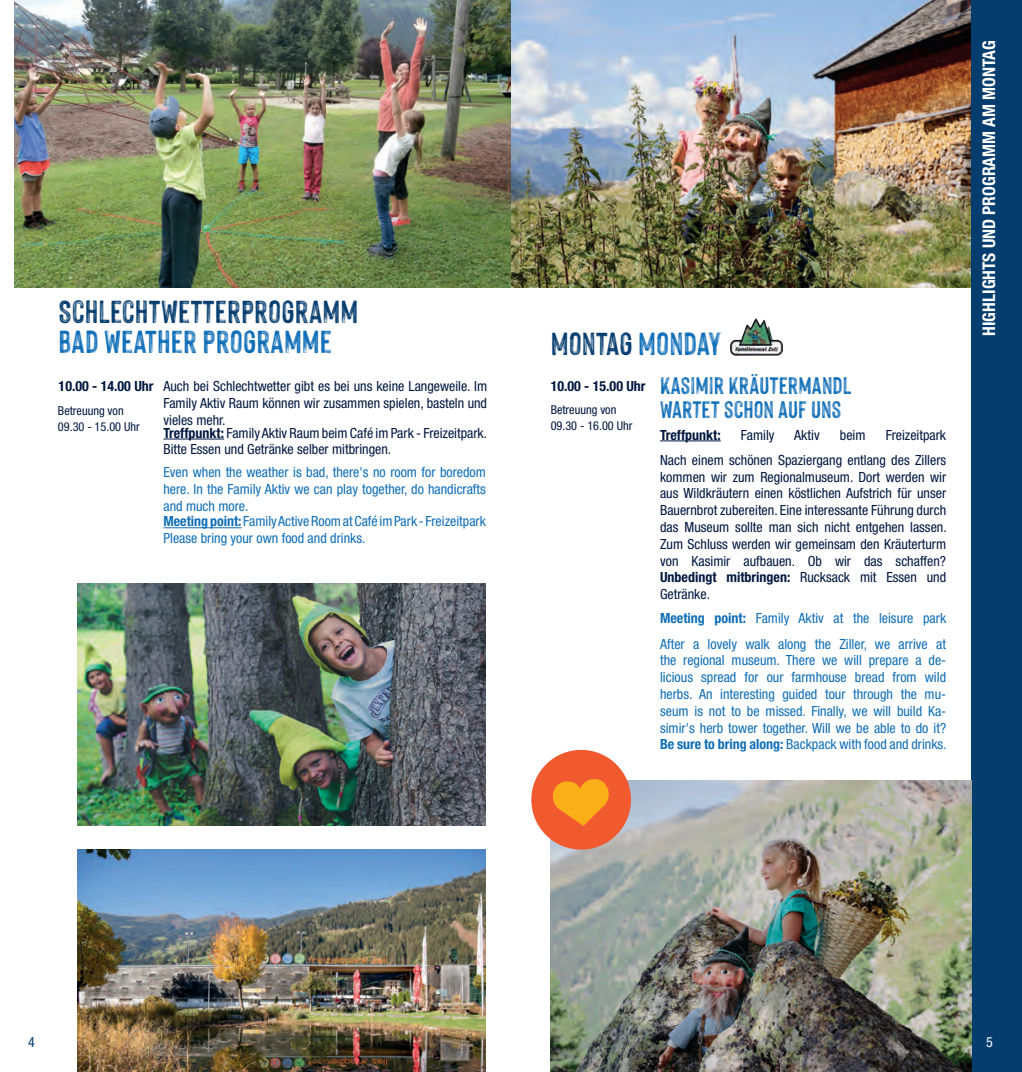
<style>
.page{position:relative;width:1022px;height:1072px;background:#fff}
.page>*{position:absolute;margin:0;border:0;box-sizing:border-box;transform-origin:0 0}
.t1{font:35px "Hackney Personal Use Only";color:#053d6e}
.t2{font:35px "Hackney Personal Use Only";color:#0f6eb8}
.t3{font:26.25px/24.5px "Hackney Personal Use Only";color:#0f6eb8}
.t4{font:700 condensed 17.5px "Helvetica Neue LT Pro";color:#fff}
.t5{font:condensed 14px/16.8px "Helvetica Neue LT Pro";color:#001740;text-align:justify}
.t6{font:condensed 14px/16.8px "Helvetica Neue LT Pro";color:#0f6eb8}
.t7{font:700 condensed 14px "Helvetica Neue LT Pro";color:#001740}
.t8{font:condensed 14px "Helvetica Neue LT Pro";color:#053d6e}
.t9{font:condensed 14px "Helvetica Neue LT Pro";color:#fff}
.t10{font:condensed 12.25px "Helvetica Neue LT Pro";color:#001740}
.s1{color:#0f6eb8}
.s2{font-weight:700}
</style>
<div class="page">
<img style="left:15px;top:0;width:956px;height:288px">
<div style="left:971px;top:0;width:51px;height:1071px;background:#053d6e"></div>
<hr style="left:163px;top:438px;width:61px;height:1px;background:#001740">
<img style="left:551px;top:780px;width:420px;height:291px">
<img style="left:78px;top:849px;width:408px;height:222px">
<hr style="left:660px;top:440px;width:61px;height:1px;background:#001740">
<img style="left:78px;top:584px;width:408px;height:241px">
<hr style="left:163px;top:527px;width:79px;height:1px;background:#0f6eb8">
<img style="left:730px;top:318px;width:53px;height:37px">
<svg style="left:531px;top:749px;width:102px;height:102px"></svg>
<h1 class="t1" style="left:59px;top:293px;width:301px">SCHLECHTWETTERPROGRAMM</h1>
<h1 class="t2" style="left:59px;top:323px;width:275px">BAD WEATHER PROGRAMME</h1>
<h1 class="t1" style="left:551px;top:325px;width:172px">MONTAG <span class="s1">MONDAY</span></h1>
<p class="t5" style="left:163px;top:377px;width:325px;text-indent:-105px"><span class="s2">10.00 - 14.00 Uhr</span> Auch bei Schlechtwetter gibt es bei uns keine Langeweile. Im Family Aktiv Raum können wir zusammen spielen, basteln und vieles mehr.</p>
<p class="t5" style="left:163px;top:424px;width:325px"><span class="s2">Treffpunkt:</span> Family Aktiv Raum beim Café im Park - Freizeitpark.<br>Bitte Essen und Getränke selber mitbringen.</p>
<p class="t10" style="left:58px;top:404px;width:67px">Betreuung von</p>
<p class="t10" style="left:58px;top:420px;width:83px">09.30 - 15.00 Uhr</p>
<p class="t6" style="left:163px;top:463px;width:324px">Even when the weather is bad, there's no room for boredom here. In the Family Aktiv we can play together, do handicrafts and much more.<br><span class="s2">Meeting point:</span> Family Active Room at Café im Park - Freizeitpark Please bring your own food and drinks.</p>
<p class="t7" style="left:551px;top:377px;width:96px">10.00 - 15.00 Uhr</p>
<p class="t10" style="left:551px;top:419px;width:83px">09.30 - 16.00 Uhr</p>
<p class="t10" style="left:551px;top:403px;width:67px">Betreuung von</p>
<h2 class="t3" style="left:660px;top:372px;width:193px">KASIMIR KRÄUTERMANDL<br>WARTET SCHON AUF UNS</h2>
<p class="t7" style="left:660px;top:426px;width:62px">Treffpunkt:</p>
<p class="t5" style="left:741px;top:426px;width:35px">Family</p>
<p class="t5" style="left:794px;top:426px;width:27px">Aktiv</p>
<p class="t5" style="left:840px;top:426px;width:27px">beim</p>
<p class="t5" style="left:660px;top:422px;width:288px;line-height:25.2px;text-align:right">Freizeitpark<br>Nach einem schönen Spaziergang entlang des Zillers</p>
<p class="t5" style="left:660px;top:468px;width:288px">kommen wir zum Regionalmuseum. Dort werden wir aus Wildkräutern einen köstlichen Aufstrich für unser Bauernbrot zubereiten. Eine interessante Führung durch das Museum sollte man sich nicht entgehen lassen.<br>Zum Schluss werden wir gemeinsam den Kräuterturm von Kasimir aufbauen. Ob wir das schaffen?<br><span class="s2">Unbedingt mitbringen:</span> Rucksack mit Essen und Getränke.</p>
<p class="t6" style="left:660px;top:605px;width:288px;line-height:25.2px"><span class="s2">Meeting point:</span> Family Aktiv at the leisure park<br>After a lovely walk along the Ziller, we arrive at</p>
<p class="t6" style="left:660px;top:652px;width:288px;text-align:justify">the regional museum. There we will prepare a de&shy;licious spread for our farmhouse bread from wild herbs. An interesting guided tour through the mu&shy;seum is not to be missed. Finally, we will build Ka&shy;simir's herb tower together. Will we be able to do it?<br><span class="s2">Be sure to bring along:</span> Backpack with food and drinks.</p>
<p class="t4" style="left:978px;top:336px;width:297px;rotate:-90deg">HIGHLIGHTS UND PROGRAMM AM MONTAG</p>
<p class="t8" style="left:28px;top:1034px;width:8px">4</p>
<p class="t9" style="left:986px;top:1034px;width:8px">5</p>
</div>
